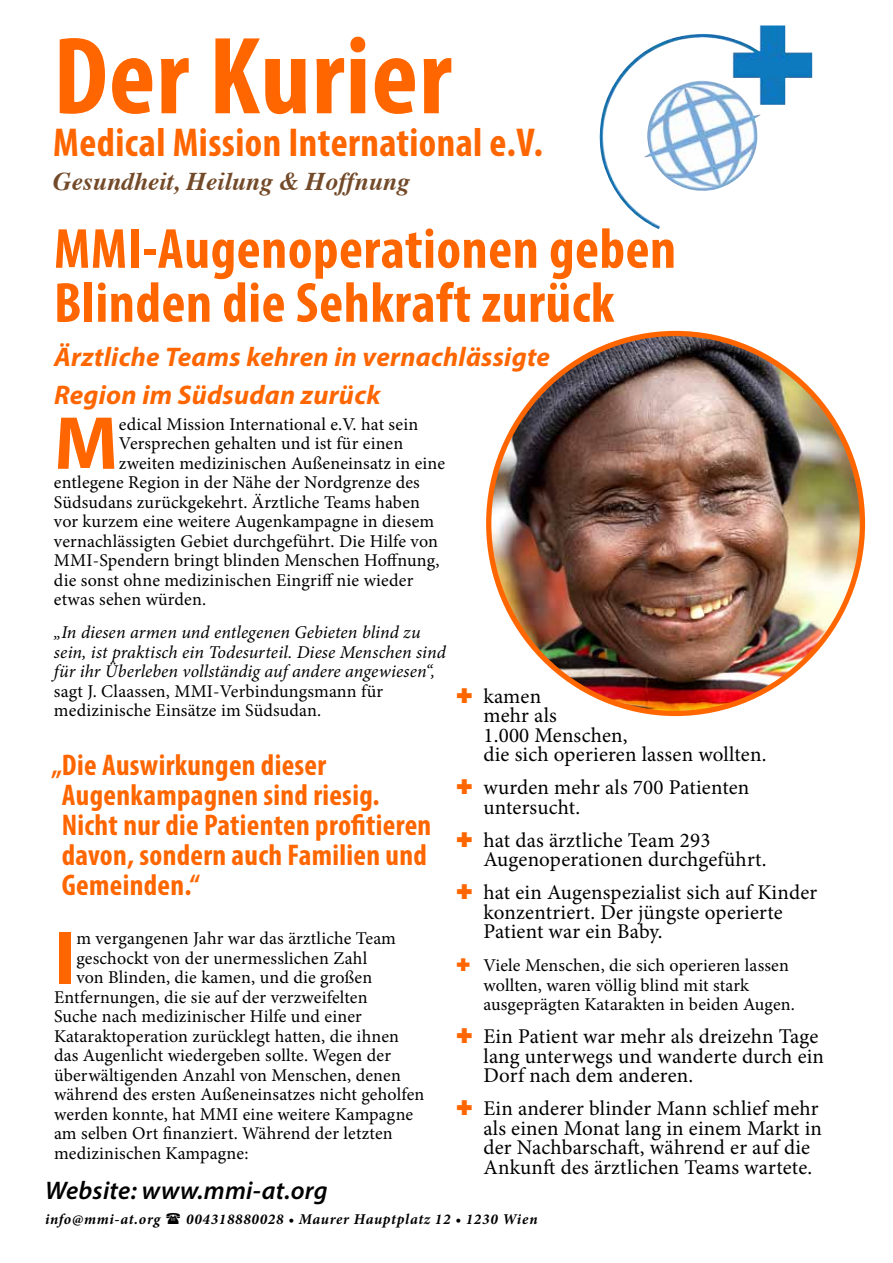
<style>
.page{position:relative;width:893px;height:1263px;background:#fff}
.page>*{position:absolute;margin:0;border:0;box-sizing:border-box;transform-origin:0 0}
.t1{font:700 condensed 111px "Myriad Pro";letter-spacing:.01em;color:#f60}
.t2{font:700 75.9px "Myriad Pro";color:#f60}
.t3{font:700 condensed 57px/54px "Myriad Pro";letter-spacing:.01em;color:#f60}
.t4{font:700 condensed 40.5px "Myriad Pro";letter-spacing:.01em;color:#f60}
.t5{font:700 condensed 30px/30px "Myriad Pro";letter-spacing:.01em;color:#f60}
.t6{font:italic 700 27px/37.5px "Myriad Pro";letter-spacing:.01em;color:#f60}
.t7{font:italic 700 25.5px "Times";color:#734a29}
.t8{font:italic 600 25.5px "Myriad Pro";letter-spacing:.01em;color:#000}
.t9{font:21px/19.5px "Minion Pro";letter-spacing:.01em;color:#000}
.t10{font:18px/19.5px "Minion Pro";letter-spacing:.01em;color:#000}
.t11{font:italic 18px/19.5px "Minion Pro";letter-spacing:.005em;color:#000}
.t12{font:italic 700 15px "Minion Pro";letter-spacing:.05em;color:#000}
.s1{color:#f60}
</style>
<div class="page">
<img style="left:599px;top:26px;width:213px;height:203px">
<img style="left:489px;top:333px;width:373px;height:380px">
<h1 class="t1" style="left:53px;top:7px;width:400px">Der Kurier</h1>
<h3 class="t4" style="left:53px;top:117px;width:491px">Medical Mission International e.V.</h3>
<h3 class="t7" style="left:53px;top:165px;width:358px">Gesundheit, Heilung &amp; Hoffnung</h3>
<h3 class="t3" style="left:54px;top:221px;width:624px">MMI-Augenoperationen geben<br>Blinden die Sehkraft zurück</h3>
<h3 class="t6" style="left:54px;top:337px;width:498px">Ärztliche Teams kehren in vernachlässigte<br>Region im Südsudan zurück</h3>
<h2 class="t2" style="left:54px;top:394px;width:66px">M</h2>
<p class="t10" style="left:119px;top:414px;width:301px">edical Mission International e.V. hat sein</p>
<p class="t10" style="left:119px;top:434px;width:286px">Versprechen gehalten und ist für einen</p>
<p class="t10" style="left:119px;top:453px;width:328px">zweiten medizinischen Außeneinsatz in eine</p>
<p class="t10" style="left:54px;top:473px;width:367px">entlegene Region in der Nähe der Nordgrenze des</p>
<p class="t10" style="left:54px;top:492px;width:368px">Südsudans zurückgekehrt. Ärztliche Teams haben</p>
<p class="t10" style="left:54px;top:512px;width:382px">vor kurzem eine weitere Augenkampagne in diesem</p>
<p class="t10" style="left:54px;top:531px;width:385px">vernachlässigten Gebiet durchgeführt. Die Hilfe von</p>
<p class="t10" style="left:54px;top:551px;width:387px">MMI-Spendern bringt blinden Menschen Hoffnung,</p>
<p class="t10" style="left:54px;top:570px;width:361px">die sonst ohne medizinischen Eingriff nie wieder</p>
<p class="t10" style="left:54px;top:590px;width:154px">etwas sehen würden.</p>
<p class="t11" style="left:54px;top:623px;width:393px">„In diesen armen und entlegenen Gebieten blind zu sein, ist praktisch ein Todesurteil. Diese Menschen sind für ihr Überleben vollständig auf andere angewiesen“,</p>
<p class="t10" style="left:54px;top:681px;width:331px">sagt J. Claassen, MMI-Verbindungsmann für medizinische Einsätze im Südsudan.</p>
<p class="t9" style="left:483px;top:686px;width:285px;text-indent:-27px"><span class="s1">✚</span> kamen<br>mehr als<br>1.000 Menschen,<br>die sich operieren lassen wollten.</p>
<p class="t9" style="left:483px;top:778px;width:268px;text-indent:-27px"><span class="s1">✚</span> wurden mehr als 700 Patienten untersucht.</p>
<p class="t9" style="left:483px;top:830px;width:285px;text-indent:-27px"><span class="s1">✚</span> hat das ärztliche Team 293<br>Augenoperationen durchgeführt.</p>
<p class="t9" style="left:483px;top:883px;width:335px;text-indent:-27px"><span class="s1">✚</span> hat ein Augenspezialist sich auf Kinder konzentriert. Der jüngste operierte<br>Patient war ein Baby.</p>
<p class="t10" style="left:483px;top:956px;width:313px;text-indent:-27px"><span class="s1">✚</span> Viele Menschen, die sich operieren lassen wollten, waren völlig blind mit stark ausgeprägten Katarakten in beiden Augen.</p>
<p class="t9" style="left:483px;top:1027px;width:342px;text-indent:-27px"><span class="s1">✚</span> Ein Patient war mehr als dreizehn Tage lang unterwegs und wanderte durch ein<br>Dorf nach dem anderen.</p>
<p class="t9" style="left:483px;top:1099px;width:340px;text-indent:-27px"><span class="s1">✚</span> Ein anderer blinder Mann schlief mehr als einen Monat lang in einem Markt in der Nachbarschaft, während er auf die Ankunft des ärztlichen Teams wartete.</p>
<h3 class="t5" style="left:62px;top:749px;width:371px;text-indent:-10px">„Die Auswirkungen dieser<br>Augenkampagnen sind riesig.<br>Nicht nur die Patienten profitieren davon, sondern auch Familien und<br>Gemeinden.“</h3>
<h2 class="t2" style="left:54px;top:908px;width:23px">I</h2>
<p class="t10" style="left:76px;top:929px;width:321px">m vergangenen Jahr war das ärztliche Team</p>
<p class="t10" style="left:76px;top:948px;width:292px">geschockt von der unermesslichen Zahl</p>
<p class="t10" style="left:76px;top:968px;width:297px">von Blinden, die kamen, und die großen</p>
<p class="t10" style="left:54px;top:987px;width:315px">Entfernungen, die sie auf der verzweifelten</p>
<p class="t10" style="left:54px;top:1007px;width:309px">Suche nach medizinischer Hilfe und einer</p>
<p class="t10" style="left:54px;top:1026px;width:347px">Kataraktoperation zurücklegt hatten, die ihnen</p>
<p class="t10" style="left:54px;top:1046px;width:339px">das Augenlicht wiedergeben sollte. Wegen der</p>
<p class="t10" style="left:54px;top:1065px;width:348px">überwältigenden Anzahl von Menschen, denen</p>
<p class="t10" style="left:54px;top:1085px;width:372px">während des ersten Außeneinsatzes nicht geholfen</p>
<p class="t10" style="left:54px;top:1104px;width:361px">werden konnte, hat MMI eine weitere Kampagne</p>
<p class="t10" style="left:54px;top:1124px;width:340px">am selben Ort finanziert. Während der letzten</p>
<p class="t10" style="left:54px;top:1143px;width:196px">medizinischen Kampagne:</p>
<h3 class="t8" style="left:45px;top:1174px;width:284px">Website: www.mmi-at.org</h3>
<p class="t12" style="left:45px;top:1209px;width:117px">info@mmi-at.org</p>
<p class="t12" style="left:186px;top:1209px;width:353px">004318880028 • Maurer Hauptplatz 12 • 1230 Wien</p>
</div>
